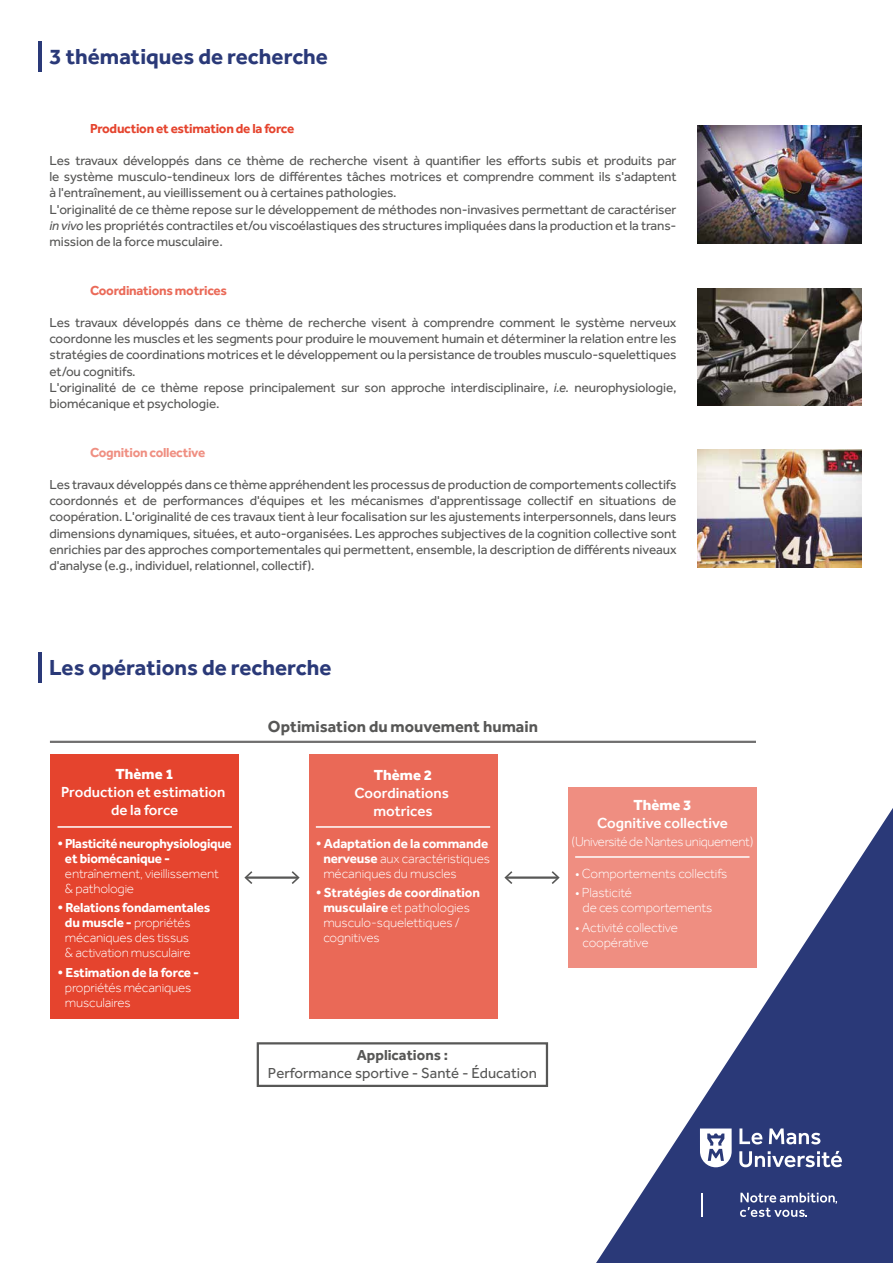
<style>
.page{position:relative;width:893px;height:1263px;background:#fff}
.page>*{position:absolute;margin:0;border:0;box-sizing:border-box;transform-origin:0 0}
.t1{font:700 22.5px "Effra";color:#2a3978}
.t2{font:700 16.5px "Effra";color:#575756}
.t3{font:500 15px/18px "Effra";color:#fff;text-align:center}
.t4{font:15px "Effra";color:#575756}
.t5{font:800 15px "Effra";color:#fff}
.t6{font:700 15px "Effra";color:#575756}
.t7{font:13.5px/16.2px "Effra";letter-spacing:-.01em;color:#575756}
.t8{font:300 13.5px/15px "Effra";letter-spacing:-.015em;color:#fff}
.t9{font:700 13.5px/15px "Effra";letter-spacing:-.02em;color:#fff}
.t10{font:700 13.5px "Effra";letter-spacing:-.02em;color:#e5442e}
.t11{font:700 13.5px "Effra";letter-spacing:-.02em;color:rgb(229 68 46/.8)}
.t12{font:700 13.5px "Effra";letter-spacing:-.02em;color:rgb(229 68 46/.6)}
.s1{font-style:italic}
.s2{font-weight:700}
</style>
<div class="page">
<svg style="left:596px;top:808px;width:297px;height:455px;fill:#2a3978"></svg>
<svg style="left:739px;top:1128px;width:23px;height:16px"></svg>
<svg style="left:769px;top:1128px;width:51px;height:16px"></svg>
<svg style="left:739px;top:1151px;width:103px;height:16px"></svg>
<svg style="left:700px;top:1128px;width:32px;height:39px"></svg>
<svg style="left:740px;top:1193px;width:97px;height:24px;background:#5d6898"></svg>
<hr style="left:701px;top:1193px;width:2px;height:23px;background:#fff">
<hr style="left:39px;top:41px;width:3px;height:30px;background:#2a3978">
<hr style="left:39px;top:652px;width:3px;height:30px;background:#2a3978">
<img style="left:698px;top:126px;width:163px;height:117px">
<img style="left:698px;top:288px;width:163px;height:118px">
<img style="left:698px;top:450px;width:163px;height:118px">
<div style="left:257px;top:1042px;width:291px;height:45px;border:2px solid #575756"></div>
<hr style="left:50px;top:741px;width:706px;height:2px;background:#706f6f">
<hr style="left:246px;top:876px;width:52px;height:3px;background:#575756">
<svg style="left:244px;top:871px;width:8px;height:13px"></svg>
<svg style="left:292px;top:871px;width:8px;height:13px"></svg>
<div style="left:51px;top:754px;width:188px;height:265px;background:#e5442e"></div>
<hr style="left:58px;top:826px;width:174px;height:2px;background:#fff">
<div style="left:309px;top:754px;width:188px;height:265px;background:#ea6957"></div>
<hr style="left:316px;top:826px;width:174px;height:2px;background:#fff">
<div style="left:568px;top:787px;width:188px;height:181px;background:#ef8e81"></div>
<hr style="left:575px;top:856px;width:174px;height:2px;background:#fff">
<hr style="left:506px;top:876px;width:52px;height:3px;background:#575756">
<svg style="left:504px;top:871px;width:8px;height:13px"></svg>
<svg style="left:552px;top:871px;width:8px;height:13px"></svg>
<h1 class="t1" style="left:50px;top:43px;width:280px">3 thématiques de recherche</h1>
<p class="t10" style="left:90px;top:120px;width:206px">Production et estimation de la force</p>
<p class="t7" style="left:50px;top:152px;width:629px">Les travaux développés dans ce thème de recherche visent à quantifier les efforts subis et produits par le système musculo-tendineux lors de différentes tâches motrices et comprendre comment ils s'adaptent à l'entraînement, au vieillissement ou à certaines pathologies.<br>L'originalité de ce thème repose sur le développement de méthodes non-invasives permettant de caractériser <span class="s1">in vivo</span> les propriétés contractiles et/ou viscoélastiques des structures impliquées dans la production et la trans&shy;mission de la force musculaire.</p>
<p class="t11" style="left:90px;top:282px;width:138px">Coordinations motrices</p>
<p class="t7" style="left:50px;top:314px;width:629px">Les travaux développés dans ce thème de recherche visent à comprendre comment le système nerveux coordonne les muscles et les segments pour produire le mouvement humain et déterminer la relation entre les stratégies de coordinations motrices et le développement ou la persistance de troubles musculo-squelettiques et/ou cognitifs.<br>L'originalité de ce thème repose principalement sur son approche interdisciplinaire, <span class="s1">i.e.</span> neurophysiologie, biomécanique et psychologie.</p>
<p class="t12" style="left:90px;top:444px;width:117px">Cognition collective</p>
<p class="t7" style="left:50px;top:476px;width:629px;text-align:justify">Les travaux développés dans ce thème appréhendent les processus de production de comportements collectifs coordonnés et de performances d'équipes et les mécanismes d'apprentissage collectif en situations de coopération. L'originalité de ces travaux tient à leur focalisation sur les ajustements interpersonnels, dans leurs dimensions dynamiques, situées, et auto-organisées. Les approches subjectives de la cognition collective sont enrichies par des approches comportementales qui permettent, ensemble, la description de différents niveaux d'analyse (e.g., individuel, relationnel, collectif).</p>
<h1 class="t1" style="left:49px;top:653px;width:284px">Les opérations de recherche</h1>
<p class="t5" style="left:116px;top:765px;width:60px">Thème 1</p>
<p class="t3" style="left:61px;top:783px;width:166px">Production et estimation de la force</p>
<p class="t9" style="left:65px;top:836px;width:168px;text-indent:-8px">• Plasticité neurophysiologique et biomécanique -</p>
<p class="t8" style="left:65px;top:866px;width:155px">entraînement, vieillissement &amp; pathologie</p>
<p class="t8" style="left:65px;top:900px;width:147px;text-indent:-8px"><span class="s2">• Relations fondamentales du muscle -</span> propriétés mécaniques des tissus<br>&amp; activation musculaire</p>
<p class="t9" style="left:57px;top:965px;width:143px">• Estimation de la force -</p>
<p class="t8" style="left:65px;top:980px;width:128px">propriétés mécaniques musculaires</p>
<p class="t2" style="left:268px;top:716px;width:271px">Optimisation du mouvement humain</p>
<p class="t5" style="left:374px;top:765px;width:60px">Thème 2</p>
<p class="t3" style="left:354px;top:783px;width:96px">Coordinations motrices</p>
<p class="t8" style="left:323px;top:836px;width:168px;text-indent:-8px"><span class="s2">• Adaptation de la commande nerveuse</span> aux caractéristiques mécaniques du muscles</p>
<p class="t8" style="left:323px;top:885px;width:158px;text-indent:-8px"><span class="s2">• Stratégies de coordination musculaire</span> et pathologies musculo-squelettiques / cognitives</p>
<p class="t5" style="left:633px;top:795px;width:60px">Thème 3</p>
<p class="t3" style="left:597px;top:813px;width:132px">Cognitive collective</p>
<p class="t8" style="left:572px;top:833px;width:183px">(Université de Nantes uniquement)</p>
<p class="t8" style="left:575px;top:866px;width:154px">• Comportements collectifs</p>
<p class="t8" style="left:583px;top:885px;width:131px;text-indent:-8px">• Plasticité<br>de ces comportements</p>
<p class="t8" style="left:583px;top:920px;width:97px;text-indent:-8px">• Activité collective coopérative</p>
<p class="t6" style="left:357px;top:1046px;width:93px">Applications :</p>
<p class="t4" style="left:268px;top:1064px;width:271px">Performance sportive - Santé - Éducation</p>
</div>
